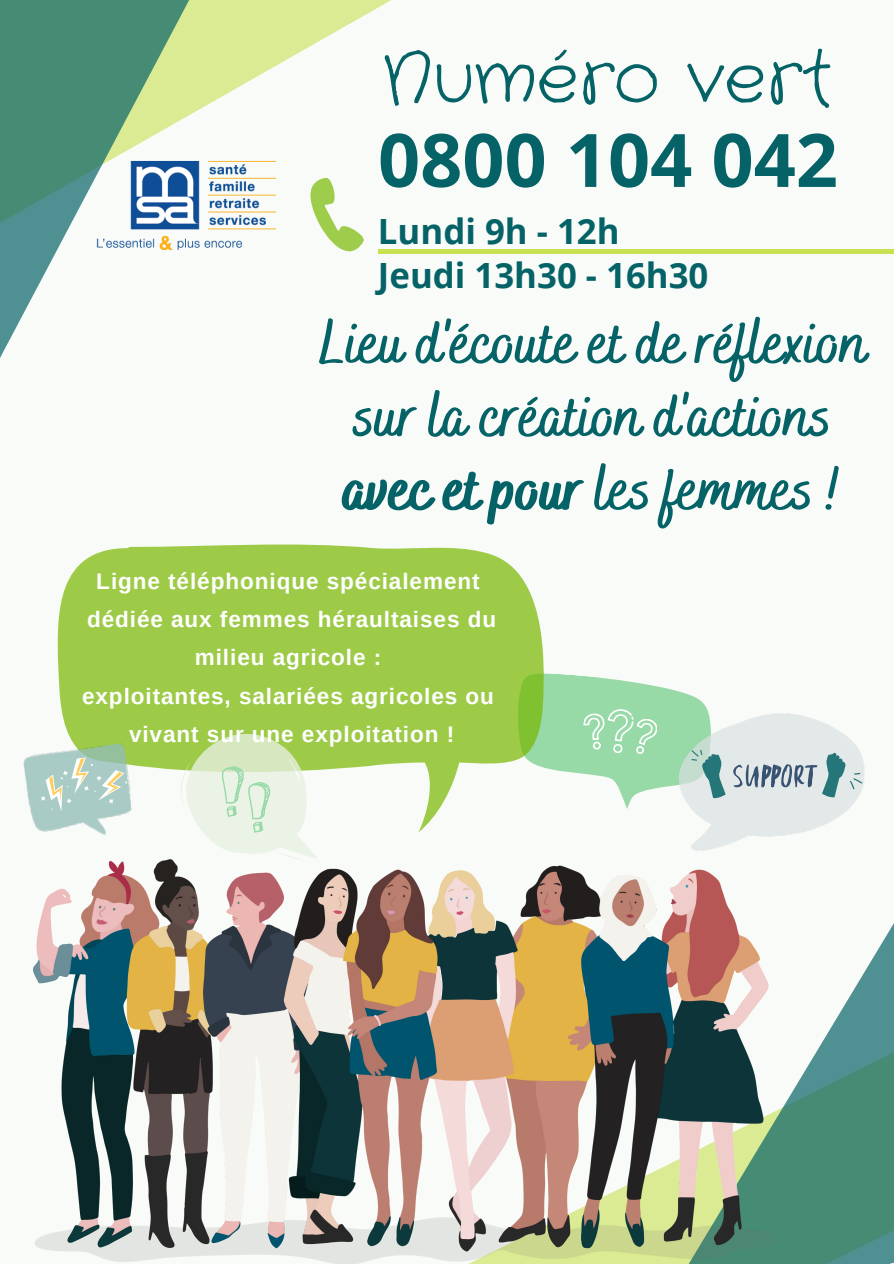
<style>
.page{position:relative;width:894px;height:1264px;background:#fff}
.page>*{position:absolute;margin:0;border:0;box-sizing:border-box;transform-origin:0 0}
.t1{font:700 73.8px "Open Sans";color:#056367}
.t2{font:70.95px "Crafty Girls";color:#056367}
.t3{font:700 61.5px/73.2px "Bakerie Smooth";color:#056367;text-align:center}
.t4{font:700 34.8px/44px "Open Sans";color:#056367}
.t5{font:700 22.5px/38.2px "Arimo";letter-spacing:.04em;color:#fff;text-align:center}
.s1{font-weight:800}
</style>
<div class="page">
<div style="left:0;top:0;width:893px;height:1263px;background:#f9fbf8"></div>
<svg style="left:774px;top:925px;width:119px;height:338px;fill:#468c74"></svg>
<svg style="left:0;top:0;width:349px;height:358px"></svg>
<svg style="left:309px;top:174px;width:55px;height:81px"></svg>
<img style="left:34px;top:861px;width:740px;height:402px">
<div style="left:378px;top:249px;width:515px;height:5px;background:#c7e150"></div>
<img style="left:64px;top:129px;width:245px;height:153px">
<svg style="left:58px;top:544px;width:486px;height:288px;fill:#9dcb48"></svg>
<img style="left:23px;top:742px;width:113px;height:93px">
<svg style="left:733px;top:752px;width:129px;height:46px;background:#b8c8cc"></svg>
<svg style="left:510px;top:670px;width:215px;height:145px"></svg>
<svg style="left:37px;top:757px;width:91px;height:59px;background:#b6d0c5"></svg>
<svg style="left:161px;top:709px;width:177px;height:177px"></svg>
<h2 class="t2" style="left:381px;top:31px;width:453px">Numéro vert</h2>
<h1 class="t1" style="left:378px;top:108px;width:461px">0800 104 042</h1>
<h3 class="t4" style="left:378px;top:209px;width:332px">Lundi 9h - 12h<br>Jeudi 13h30 - 16h30</h3>
<h3 class="t3" style="left:318px;top:310px;width:549px">Lieu d'écoute et de réflexion sur la création d'actions <span class="s1">avec et pour</span> les femmes !</h3>
<p class="t5" style="left:82px;top:562px;width:415px">Ligne téléphonique spécialement dédiée aux femmes héraultaises du milieu agricole :<br>exploitantes, salariées agricoles ou vivant sur une exploitation !</p>
</div>
